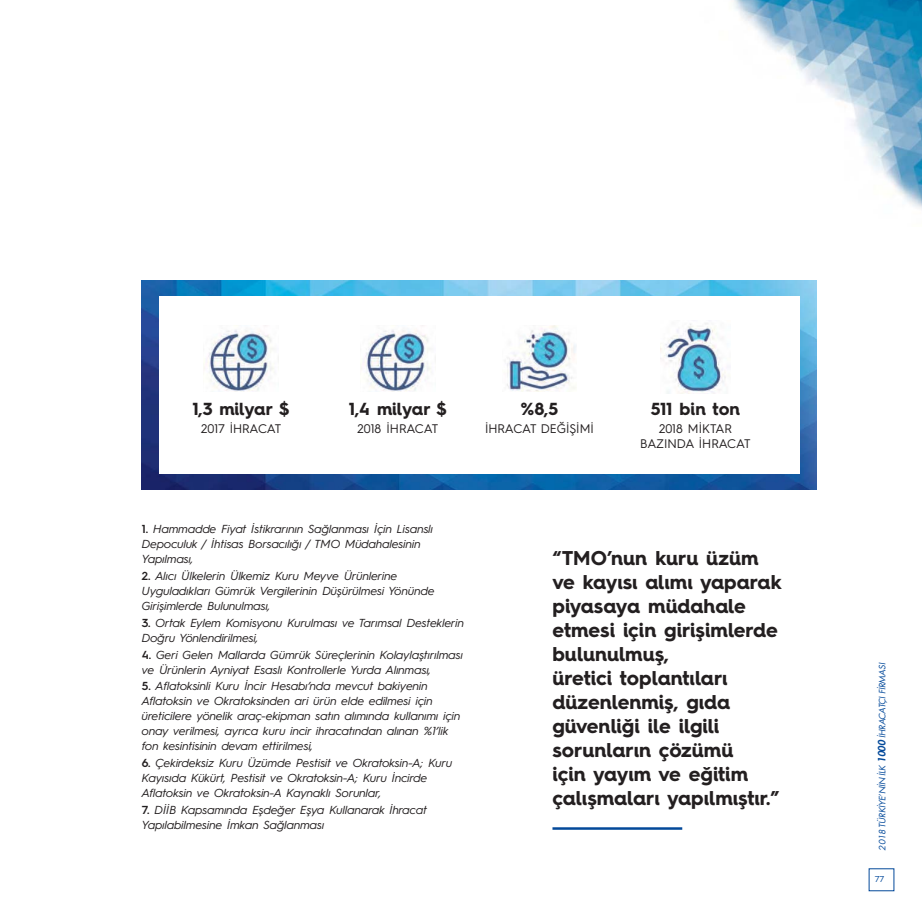
<style>
.page{position:relative;width:922px;height:922px;background:#fff}
.page>*{position:absolute;margin:0;border:0;box-sizing:border-box;transform-origin:0 0}
.t1{font:700 20px/24px "Hurme Geometric Sans 4";color:#231f20}
.t2{font:700 17.5px "Hurme Geometric Sans 4";color:#231f20}
.t3{font:12.5px/15px "Hurme Geometric Sans 4";color:#231f20;text-align:center}
.t4{font:italic 11.62px/15px "Hurme Geometric Sans 3";color:#231f20}
.t5{font:italic 8.62px "Futura LT Pro";letter-spacing:-.02em;color:#03499a}
.t6{font:8.62px "Hurme Geometric Sans 4";color:#03499a}
.s1{font-weight:600;font-style:normal}
.s2{font-weight:800;font-size:9.75px}
</style>
<div class="page">
<img style="left:734px;top:0;width:187px;height:208px">
<hr style="left:552px;top:827px;width:130px;height:2px;background:#03499a">
<img style="left:142px;top:280px;width:674px;height:209px">
<div style="left:159px;top:296px;width:640px;height:177px;background:#fff"></div>
<img style="left:660px;top:323px;width:66px;height:70px">
<img style="left:204px;top:325px;width:70px;height:67px">
<img style="left:361px;top:325px;width:70px;height:67px">
<img style="left:507px;top:325px;width:69px;height:67px">
<h2 class="t2" style="left:192px;top:402px;width:98px">1,3 milyar $</h2>
<p class="t3" style="left:201px;top:421px;width:81px">2017 İHRACAT</p>
<h2 class="t2" style="left:349px;top:402px;width:99px">1,4 milyar $</h2>
<p class="t3" style="left:357px;top:422px;width:82px">2018 İHRACAT</p>
<h2 class="t2" style="left:521px;top:402px;width:39px">%8,5</h2>
<p class="t3" style="left:485px;top:421px;width:110px">İHRACAT DEĞİŞİMİ</p>
<h2 class="t2" style="left:650px;top:402px;width:91px">511 bin ton</h2>
<p class="t3" style="left:640px;top:422px;width:112px">2018 MİKTAR<br>BAZINDA İHRACAT</p>
<p class="t4" style="left:142px;top:522px;width:293px"><span class="s1">1.</span> Hammadde Fiyat İstikrarının Sağlanması İçin Lisanslı<br>Depoculuk / İhtisas Borsacılığı / TMO Müdahalesinin<br>Yapılması,</p>
<p class="t4" style="left:142px;top:568px;width:294px"><span class="s1">2.</span> Alıcı Ülkelerin Ülkemiz Kuru Meyve Ürünlerine<br>Uyguladıkları Gümrük Vergilerinin Düşürülmesi Yönünde<br>Girişimlerde Bulunulması,</p>
<p class="t4" style="left:142px;top:615px;width:324px"><span class="s1">3.</span> Ortak Eylem Komisyonu Kurulması ve Tarımsal Desteklerin<br>Doğru Yönlendirilmesi,</p>
<p class="t4" style="left:142px;top:647px;width:323px"><span class="s1">4.</span> Geri Gelen Mallarda Gümrük Süreçlerinin Kolaylaştırılması ve Ürünlerin Ayniyat Esaslı Kontrollerle Yurda Alınması,</p>
<p class="t4" style="left:142px;top:679px;width:320px"><span class="s1">5.</span> Aflatoksinli Kuru İncir Hesabı’nda mevcut bakiyenin Aflatoksin ve Okratoksinden ari ürün elde edilmesi için üreticilere yönelik araç-ekipman satın alımında kullanımı için onay verilmesi, ayrıca kuru incir ihracatından alınan %1’lik fon kesintisinin devam ettirilmesi,</p>
<p class="t4" style="left:142px;top:756px;width:312px"><span class="s1">6.</span> Çekirdeksiz Kuru Üzümde Pestisit ve Okratoksin-A; Kuru<br>Kayısıda Kükürt, Pestisit ve Okratoksin-A; Kuru İncirde<br>Aflatoksin ve Okratoksin-A Kaynaklı Sorunlar,</p>
<p class="t4" style="left:142px;top:802px;width:287px"><span class="s1">7.</span> DİİB Kapsamında Eşdeğer Eşya Kullanarak İhracat<br>Yapılabilmesine İmkan Sağlanması</p>
<h1 class="t1" style="left:552px;top:547px;width:230px">“TMO’nun kuru üzüm ve kayısı alımı yaparak piyasaya müdahale etmesi için girişimlerde bulunulmuş,<br>üretici toplantıları düzenlenmiş, gıda güvenliği ile ilgili sorunların çözümü<br>için yayım ve eğitim çalışmaları yapılmıştır.”</h1>
<p class="t5" style="left:877px;top:850px;width:189px;rotate:-90deg">2018 TÜRKİYE’NİN İLK <span class="s2">1000</span> İHRACATÇI FİRMASI</p>
<p class="t6" style="left:874px;top:875px;width:11px">77</p>
</div>
